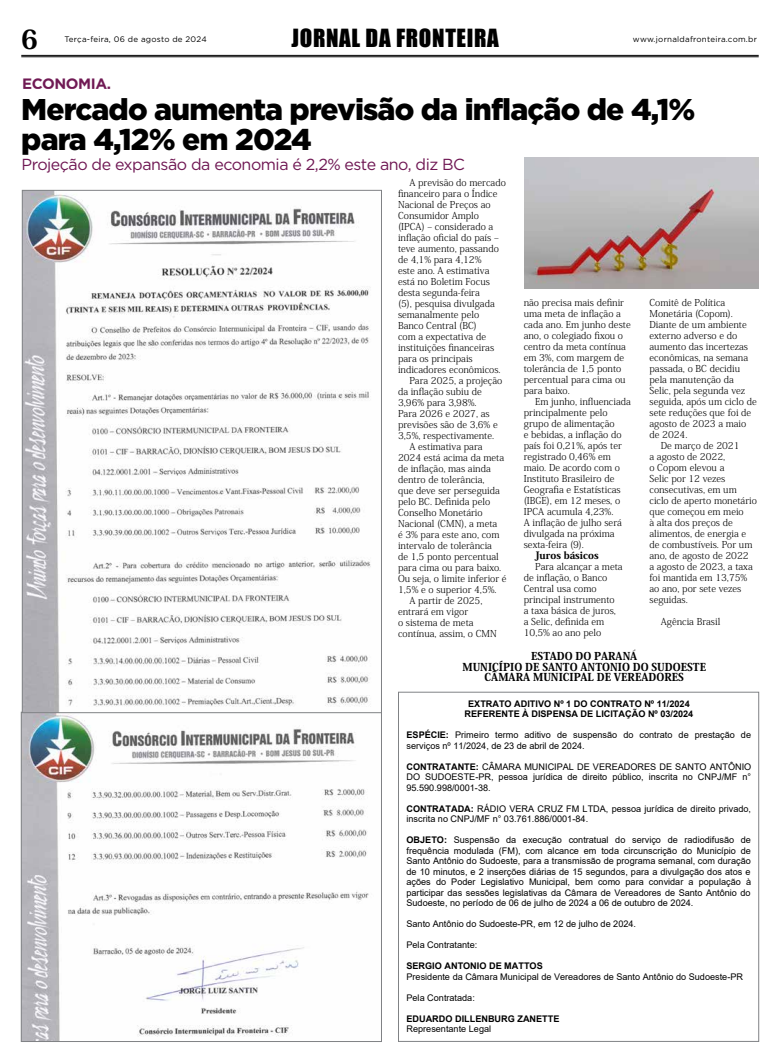
<style>
.page{position:relative;width:780px;height:1063px;background:#fff}
.page>*{position:absolute;margin:0;border:0;box-sizing:border-box;transform-origin:0 0}
.t1{font:900 30px/30px "Gotham";letter-spacing:-.03em;color:#000}
.t2{font:800 26.3px "Koz Min Pro";color:#000}
.t3{font:23px "Impact";letter-spacing:.03em;color:#000}
.t4{font:16px "Gotham";letter-spacing:-.03em;color:#6f1753}
.t5{font:700 15px "Gotham";letter-spacing:-.03em;color:#701a54}
.t6{font:800 10.8px/10.8px "Koz Min Pro";color:#000;text-align:center}
.t7{font:800 10px "Koz Min Pro";color:#000}
.t8{font:300 9.5px/11px "Koz Min Pro";color:#000}
.t9{font:9.1px/10.5px "Arial";color:#000}
.t10{font:700 9.1px/10.5px "Arial";color:#000;text-align:center}
.t11{font:8px "Gotham";letter-spacing:.03em;color:#000}
.s1{font-weight:700}
</style>
<div class="page">
<hr style="left:21px;top:55px;width:737px;height:1px;background:#000">
<hr style="left:21px;top:56px;width:737px;height:1px;background:#000">
<div style="left:398px;top:692px;width:361px;height:350px;border:1px solid #808285"></div>
<img style="left:21px;top:190px;width:350px;height:850px">
<div style="left:21px;top:712px;width:361px;height:330px;border:1px solid #808285"></div>
<img style="left:524px;top:158px;width:234px;height:131px">
<h3 class="t3" style="left:291px;top:21px;width:209px">JORNAL DA FRONTEIRA</h3>
<h2 class="t2" style="left:21px;top:20px;width:18px">6</h2>
<p class="t11" style="left:64px;top:34px;width:144px">Terça-feira, 06 de agosto de 2024</p>
<p class="t11" style="left:633px;top:34px;width:125px">www.jornaldafronteira.com.br</p>
<h3 class="t5" style="left:22px;top:74px;width:90px">ECONOMIA.</h3>
<h1 class="t1" style="left:21px;top:93px;width:675px">Mercado aumenta previsão da inflação de 4,1% para 4,12% em 2024</h1>
<h3 class="t4" style="left:22px;top:154px;width:445px">Projeção de expansão da economia é 2,2% este ano, diz BC</h3>
<p class="t8" style="left:409px;top:177px;width:98px">A previsão do mercado</p>
<p class="t8" style="left:398px;top:188px;width:101px">financeiro para o Índice</p>
<p class="t8" style="left:398px;top:199px;width:94px">Nacional de Preços ao</p>
<p class="t8" style="left:398px;top:210px;width:82px">Consumidor Amplo</p>
<p class="t8" style="left:398px;top:221px;width:97px">(IPCA) – considerado a</p>
<p class="t8" style="left:398px;top:232px;width:102px">inflação oficial do país –</p>
<p class="t8" style="left:398px;top:243px;width:102px">teve aumento, passando</p>
<p class="t8" style="left:398px;top:254px;width:85px">de 4,1% para 4,12%</p>
<p class="t8" style="left:398px;top:265px;width:93px">este ano. A estimativa</p>
<p class="t8" style="left:398px;top:276px;width:93px">está no Boletim Focus</p>
<p class="t8" style="left:398px;top:287px;width:83px">desta segunda-feira</p>
<p class="t8" style="left:398px;top:298px;width:98px">(5), pesquisa divulgada</p>
<p class="t8" style="left:398px;top:309px;width:83px">semanalmente pelo</p>
<p class="t8" style="left:398px;top:320px;width:80px">Banco Central (BC)</p>
<p class="t8" style="left:398px;top:331px;width:90px">com a expectativa de</p>
<p class="t8" style="left:398px;top:342px;width:98px">instituições financeiras</p>
<p class="t8" style="left:398px;top:353px;width:76px">para os principais</p>
<p class="t8" style="left:398px;top:364px;width:104px">indicadores econômicos.</p>
<p class="t8" style="left:409px;top:375px;width:95px">Para 2025, a projeção</p>
<p class="t8" style="left:398px;top:386px;width:85px">da inflação subiu de</p>
<p class="t8" style="left:398px;top:397px;width:80px">3,96% para 3,98%.</p>
<p class="t8" style="left:398px;top:408px;width:93px">Para 2026 e 2027, as</p>
<p class="t8" style="left:398px;top:419px;width:101px">previsões são de 3,6% e</p>
<p class="t8" style="left:398px;top:430px;width:98px">3,5%, respectivamente.</p>
<p class="t8" style="left:409px;top:441px;width:75px">A estimativa para</p>
<p class="t8" style="left:398px;top:452px;width:108px">2024 está acima da meta</p>
<p class="t8" style="left:398px;top:463px;width:94px">de inflação, mas ainda</p>
<p class="t8" style="left:398px;top:474px;width:88px">dentro de tolerância,</p>
<p class="t8" style="left:398px;top:485px;width:103px">que deve ser perseguida</p>
<p class="t8" style="left:398px;top:496px;width:94px">pelo BC. Definida pelo</p>
<p class="t8" style="left:398px;top:507px;width:86px">Conselho Monetário</p>
<p class="t8" style="left:398px;top:518px;width:101px">Nacional (CMN), a meta</p>
<p class="t8" style="left:398px;top:529px;width:103px">é 3% para este ano, com</p>
<p class="t8" style="left:398px;top:540px;width:95px">intervalo de tolerância</p>
<p class="t8" style="left:398px;top:551px;width:102px">de 1,5 ponto percentual</p>
<p class="t8" style="left:398px;top:562px;width:105px">para cima ou para baixo.</p>
<p class="t8" style="left:398px;top:573px;width:110px">Ou seja, o limite inferior é</p>
<p class="t8" style="left:398px;top:584px;width:100px">1,5% e o superior 4,5%.</p>
<p class="t8" style="left:409px;top:595px;width:75px">A partir de 2025,</p>
<p class="t8" style="left:398px;top:606px;width:72px">entrará em vigor</p>
<p class="t8" style="left:398px;top:617px;width:77px">o sistema de meta</p>
<p class="t8" style="left:398px;top:628px;width:100px">contínua, assim, o CMN</p>
<p class="t8" style="left:523px;top:297px;width:108px">não precisa mais definir uma meta de inflação a cada ano. Em junho deste ano, o colegiado fixou o centro da meta contínua em 3%, com margem de tolerância de 1,5 ponto percentual para cima ou para baixo.</p>
<p class="t8" style="left:523px;top:396px;width:109px;text-indent:11px">Em junho, influenciada principalmente pelo grupo de alimentação<br>e bebidas, a inflação do país foi 0,21%, após ter registrado 0,46% em maio. De acordo com o<br>Instituto Brasileiro de<br>Geografia e Estatísticas (IBGE), em 12 meses, o<br>IPCA acumula 4,23%.<br>A inflação de julho será divulgada na próxima sexta-feira (9).</p>
<p class="t7" style="left:535px;top:548px;width:65px">Juros básicos</p>
<p class="t8" style="left:523px;top:561px;width:100px;text-indent:11px">Para alcançar a meta de inflação, o Banco<br>Central usa como principal instrumento<br>a taxa básica de juros, a Selic, definida em<br>10,5% ao ano pelo</p>
<p class="t8" style="left:649px;top:297px;width:77px">Comitê de Política</p>
<p class="t8" style="left:649px;top:308px;width:85px">Monetária (Copom).</p>
<p class="t8" style="left:649px;top:319px;width:99px">Diante de um ambiente</p>
<p class="t8" style="left:649px;top:330px;width:89px">externo adverso e do</p>
<p class="t8" style="left:649px;top:341px;width:100px">aumento das incertezas</p>
<p class="t8" style="left:649px;top:352px;width:100px">econômicas, na semana</p>
<p class="t8" style="left:649px;top:363px;width:92px">passada, o BC decidiu</p>
<p class="t8" style="left:649px;top:374px;width:86px">pela manutenção da</p>
<p class="t8" style="left:649px;top:385px;width:97px">Selic, pela segunda vez</p>
<p class="t8" style="left:649px;top:396px;width:109px">seguida, após um ciclo de</p>
<p class="t8" style="left:649px;top:407px;width:103px">sete reduções que foi de</p>
<p class="t8" style="left:649px;top:418px;width:98px">agosto de 2023 a maio</p>
<p class="t8" style="left:649px;top:429px;width:39px">de 2024.</p>
<p class="t8" style="left:660px;top:440px;width:80px">De março de 2021</p>
<p class="t8" style="left:649px;top:451px;width:77px">a agosto de 2022,</p>
<p class="t8" style="left:649px;top:462px;width:76px">o Copom elevou a</p>
<p class="t8" style="left:649px;top:473px;width:77px">Selic por 12 vezes</p>
<p class="t8" style="left:649px;top:484px;width:89px">consecutivas, em um</p>
<p class="t8" style="left:649px;top:495px;width:109px">ciclo de aperto monetário</p>
<p class="t8" style="left:649px;top:506px;width:96px">que começou em meio</p>
<p class="t8" style="left:649px;top:517px;width:85px">à alta dos preços de</p>
<p class="t8" style="left:649px;top:528px;width:98px">alimentos, de energia e</p>
<p class="t8" style="left:649px;top:539px;width:104px">de combustíveis. Por um</p>
<p class="t8" style="left:649px;top:550px;width:101px">ano, de agosto de 2022</p>
<p class="t8" style="left:649px;top:561px;width:105px">a agosto de 2023, a taxa</p>
<p class="t8" style="left:649px;top:572px;width:99px">foi mantida em 13,75%</p>
<p class="t8" style="left:649px;top:583px;width:93px">ao ano, por sete vezes</p>
<p class="t8" style="left:649px;top:594px;width:40px">seguidas.</p>
<p class="t8" style="left:660px;top:616px;width:61px">Agência Brasil</p>
<p class="t6" style="left:462px;top:650px;width:245px">ESTADO DO PARANÁ<br>MUNICÍPIO DE SANTO ANTONIO DO SUDOESTE<br>CÂMARA MUNICIPAL DE VEREADORES</p>
<p class="t10" style="left:464px;top:699px;width:230px">EXTRATO ADITIVO Nº 1 DO CONTRATO Nº 11/2024<br>REFERENTE À DISPENSA DE LICITAÇÃO Nº 03/2024</p>
<p class="t9" style="left:406px;top:730px;width:346px"><span class="s1">ESPÉCIE:</span> Primeiro termo aditivo de suspensão do contrato de prestação de serviços nº 11/2024, de 23 de abril de 2024.</p>
<p class="t9" style="left:406px;top:762px;width:346px;text-align:justify"><span class="s1">CONTRATANTE:</span> CÂMARA MUNICIPAL DE VEREADORES DE SANTO ANTÔNIO DO SUDOESTE-PR, pessoa jurídica de direito público, inscrita no CNPJ/MF n° 95.590.998/0001-38.</p>
<p class="t9" style="left:406px;top:804px;width:346px"><span class="s1">CONTRATADA:</span> RÁDIO VERA CRUZ FM LTDA, pessoa jurídica de direito privado, inscrita no CNPJ/MF n° 03.761.886/0001-84.</p>
<p class="t9" style="left:406px;top:835px;width:346px;text-align:justify"><span class="s1">OBJETO:</span> Suspensão da execução contratual do serviço de radiodifusão de frequência modulada (FM), com alcance em toda circunscrição do Município de Santo Antônio do Sudoeste, para a transmissão de programa semanal, com duração de 10 minutos, e 2 inserções diárias de 15 segundos, para a divulgação dos atos e ações do Poder Legislativo Municipal, bem como para convidar a população à participar das sessões legislativas da Câmara de Vereadores de Santo Antônio do Sudoeste, no período de 06 de julho de 2024 a 06 de outubro de 2024.</p>
<p class="t9" style="left:406px;top:919px;width:231px">Santo Antônio do Sudoeste-PR, em 12 de julho de 2024.</p>
<p class="t9" style="left:406px;top:940px;width:72px">Pela Contratante:</p>
<p class="t10" style="left:406px;top:961px;width:138px">SERGIO ANTONIO DE MATTOS</p>
<p class="t9" style="left:406px;top:971px;width:338px">Presidente da Câmara Municipal de Vereadores de Santo Antônio do Sudoeste-PR</p>
<p class="t9" style="left:406px;top:992px;width:70px">Pela Contratada:</p>
<p class="t10" style="left:406px;top:1013px;width:154px">EDUARDO DILLENBURG ZANETTE</p>
<p class="t9" style="left:406px;top:1024px;width:86px">Representante Legal</p>
</div>
